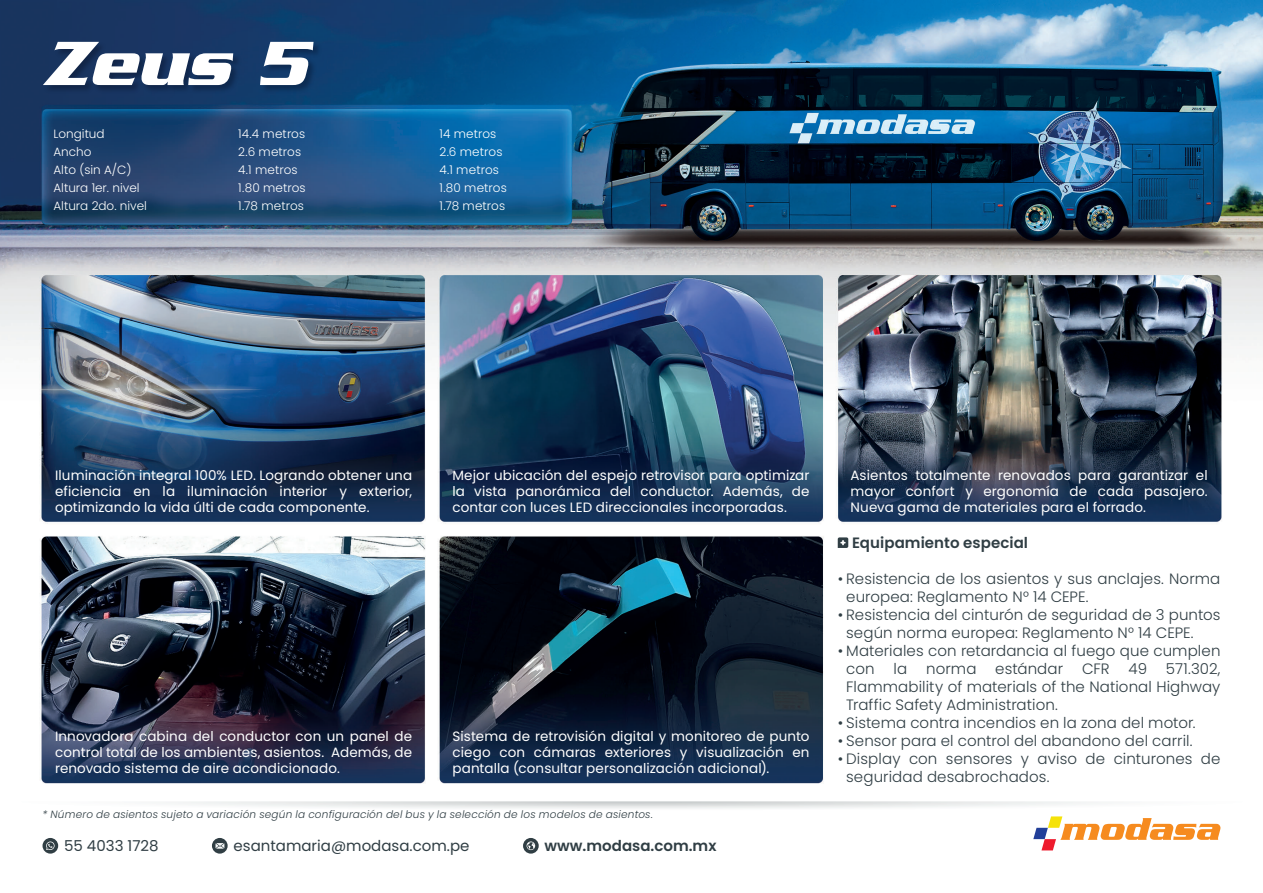
<style>
.page{position:relative;width:1263px;height:893px;background:#fff}
.page>*{position:absolute;margin:0;border:0;box-sizing:border-box;transform-origin:0 0}
.t1{font:italic 700 67.5px "Serpentine";color:#fff}
.t2{font:300 15px/18px "Poppins";letter-spacing:.005em;color:#303e44}
.t3{font:600 15px "Poppins";color:#303e44}
.t4{font:15px "Poppins";color:#303e44}
.t5{font:13.5px/16.2px "Poppins";letter-spacing:.01em;color:#fff;text-align:justify}
.t6{font:300 12px/18px "Poppins";color:#fff}
.t7{font:italic 300 10.5px "Poppins";letter-spacing:.02em;color:#303e44}
</style>
<div class="page">
<img style="left:0;top:0;width:1263px;height:853px">
<svg style="left:1033px;top:816px;width:187px;height:34px"></svg>
<svg style="left:0;top:801px;width:1263px;height:9px"></svg>
<svg style="left:212px;top:838px;width:16px;height:16px"></svg>
<svg style="left:215px;top:843px;width:9px;height:6px"></svg>
<svg style="left:523px;top:838px;width:16px;height:16px"></svg>
<svg style="left:527px;top:841px;width:8px;height:9px"></svg>
<img style="left:40px;top:27px;width:285px;height:85px">
<svg style="left:838px;top:537px;width:10px;height:11px"></svg>
<svg style="left:1035px;top:275px;width:18px;height:223px"></svg>
<div style="left:43px;top:838px;width:15px;height:16px;background:#303e44;border-radius:50%"></div>
<svg style="left:46px;top:841px;width:9px;height:9px"></svg>
<h1 class="t1" style="left:43px;top:24px;width:265px">Zeus 5</h1>
<p class="t6" style="left:53px;top:125px;width:95px">Longitud<br>Ancho<br>Alto (sin A/C)<br>Altura 1er. nivel<br>Altura 2do. nivel</p>
<p class="t6" style="left:439px;top:125px;width:69px">14 metros<br>2.6 metros<br>4.1 metros<br>1.80 metros<br>1.78 metros</p>
<p class="t6" style="left:238px;top:125px;width:69px">14.4 metros<br>2.6 metros<br>4.1 metros<br>1.80 metros<br>1.78 metros</p>
<p class="t5" style="left:55px;top:467px;width:359px">Iluminación integral 100% LED. Logrando obtener una eficiencia en la iluminación interior y exterior, optimizando la vida últi de cada componente.</p>
<p class="t5" style="left:452px;top:467px;width:359px">Mejor ubicación del espejo retrovisor para optimizar la vista panorámica del conductor. Además, de contar con luces LED direccionales incorporadas.</p>
<p class="t5" style="left:55px;top:728px;width:359px">Innovadora cabina del conductor con un panel de control total de los ambientes, asientos. Además, de renovado sistema de aire acondicionado.</p>
<p class="t5" style="left:452px;top:728px;width:359px">Sistema de retrovisión digital y monitoreo de punto ciego con cámaras exteriores y visualización en pantalla (consultar personalización adicional).</p>
<p class="t7" style="left:43px;top:808px;width:612px">* Número de asientos sujeto a variación según la configuración del bus y la selección de los modelos de asientos.</p>
<p class="t4" style="left:64px;top:837px;width:96px">55 4033 1728</p>
<p class="t4" style="left:234px;top:837px;width:237px">esantamaria@modasa.com.pe</p>
<p class="t3" style="left:545px;top:837px;width:173px">www.modasa.com.mx</p>
<p class="t5" style="left:850px;top:467px;width:359px">Asientos totalmente renovados para garantizar el mayor confort y ergonomía de cada pasajero.<br>Nueva gama de materiales para el forrado.</p>
<p class="t3" style="left:852px;top:534px;width:178px">Equipamiento especial</p>
<p class="t2" style="left:846px;top:570px;width:376px;text-indent:-9px">• Resistencia de los asientos y sus anclajes. Norma europea: Reglamento N° 14 CEPE.</p>
<p class="t2" style="left:846px;top:606px;width:376px;text-indent:-9px">• Resistencia del cinturón de seguridad de 3 puntos según norma europea: Reglamento N° 14 CEPE.</p>
<p class="t2" style="left:846px;top:642px;width:376px;text-indent:-9px">• Materiales con retardancia al fuego que cumplen con</p>
<p class="t2" style="left:893px;top:660px;width:15px">la</p>
<p class="t2" style="left:926px;top:660px;width:52px">norma</p>
<p class="t2" style="left:995px;top:660px;width:69px">estándar</p>
<p class="t2" style="left:1082px;top:660px;width:29px">CFR</p>
<p class="t2" style="left:1128px;top:660px;width:20px">49</p>
<p class="t2" style="left:846px;top:660px;width:376px;text-align:justify;text-indent:320px">571.302, Flammability of materials of the National Highway Traffic Safety Administration.</p>
<p class="t2" style="left:838px;top:714px;width:359px">• Sistema contra incendios en la zona del motor.</p>
<p class="t2" style="left:838px;top:732px;width:356px">• Sensor para el control del abandono del carril.</p>
<p class="t2" style="left:846px;top:750px;width:376px;text-indent:-9px">• Display con sensores y aviso de cinturones de seguridad desabrochados.</p>
</div>
